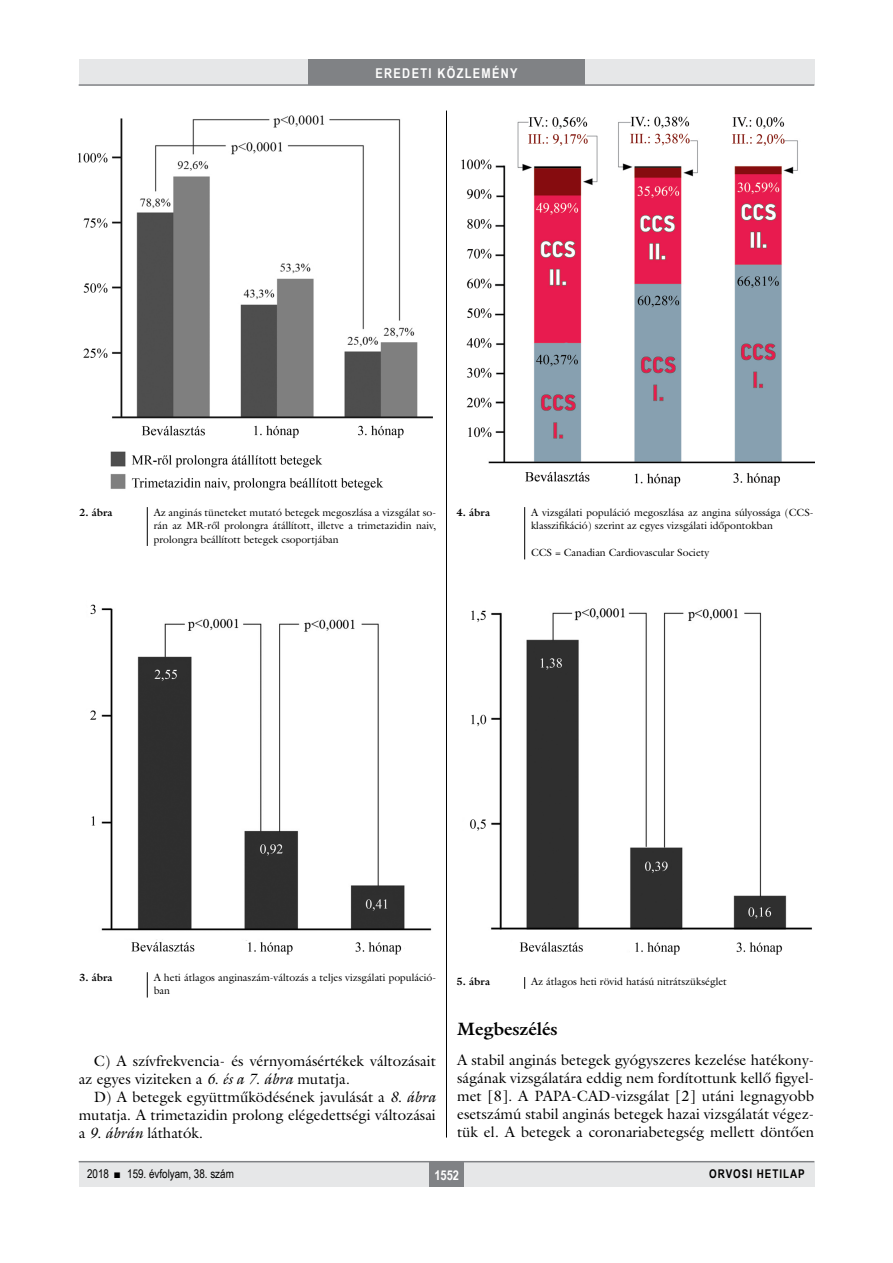
<style>
.page{position:relative;width:893px;height:1263px;background:#fff}
.page>*{position:absolute;margin:0;border:0;box-sizing:border-box;transform-origin:0 0}
.alcimbold{font:700 18px "Galliard Reg";color:#000}
.Body_tompa{font:15px/18px "Galliard Reg";color:#000;text-align:justify}
.Body_Text{font:15px/18px "Galliard Reg";color:#000}
.t1{font:700 13.5px "Arial Narrow";letter-spacing:.1em;color:#fff}
.t2{font:12px "Arial Narrow";color:#000}
.t3{font:700 12px "Arial Narrow";letter-spacing:.08em;color:#000}
.kepalairas2{font:10.5px/13.5px "Galliard Reg";color:#000}
.kepalairas1{font:700 10.5px "Galliard Reg";color:#000}
.s1{font-style:italic}
</style>
<div class="page">
<div style="left:79px;top:1161px;width:735px;height:25px;background:#e6e7e8"></div>
<hr style="left:79px;top:1161px;width:735px;height:1px;background:#808285">
<div style="left:430px;top:1161px;width:34px;height:25px;background:#808285"></div>
<div style="left:79px;top:60px;width:735px;height:25px;background:#e6e7e8"></div>
<div style="left:308px;top:60px;width:277px;height:25px;background:#808285"></div>
<hr style="left:79px;top:84px;width:735px;height:2px;background:#808285">
<hr style="left:446px;top:111px;width:1px;height:1026px;background:#000">
<img style="left:79px;top:115px;width:354px;height:376px">
<hr style="left:147px;top:507px;width:1px;height:39px;background:#000">
<img style="left:90px;top:604px;width:342px;height:351px">
<svg style="left:147px;top:972px;width:1px;height:25px"></svg>
<img style="left:461px;top:116px;width:353px;height:371px">
<hr style="left:524px;top:507px;width:1px;height:52px;background:#000">
<img style="left:470px;top:608px;width:342px;height:347px">
<svg style="left:524px;top:977px;width:1px;height:12px"></svg>
<p class="t1" style="left:375px;top:63px;width:144px">EREDETI KÖZLEMÉNY</p>
<p class="kepalairas1" style="left:79px;top:505px;width:35px">2. ábra</p>
<p class="kepalairas2" style="left:154px;top:505px;width:284px;text-align:justify">Az anginás tüneteket mutató betegek megoszlása a vizsgálat so&shy;rán az MR-ről prolongra átállított, illetve a trimetazidin naiv, prolongra beállított betegek csoportjában</p>
<p class="kepalairas1" style="left:457px;top:505px;width:35px">4. ábra</p>
<p class="kepalairas2" style="left:531px;top:505px;width:284px">A vizsgálati populáció megoszlása az angina súlyossága (CCS&shy;klasszifikáció) szerint az egyes vizsgálati időpontokban</p>
<p class="kepalairas2" style="left:531px;top:545px;width:180px">CCS = Canadian Cardiovascular Society</p>
<p class="kepalairas1" style="left:79px;top:970px;width:35px">3. ábra</p>
<p class="kepalairas2" style="left:154px;top:970px;width:284px">A heti átlagos anginaszám-változás a teljes vizsgálati populáció&shy;ban</p>
<p class="Body_Text" style="left:79px;top:1051px;width:359px;text-indent:15px">C) A szívfrekvencia- és vérnyomásértékek változásait az egyes viziteken a <span class="s1">6. és a 7. ábra</span> mutatja.</p>
<p class="Body_Text" style="left:79px;top:1087px;width:359px;text-align:justify;text-indent:15px">D) A betegek együttműködésének javulását a <span class="s1">8. ábra </span>mutatja. A trimetazidin prolong elégedettségi változásai a <span class="s1">9. ábrán</span> láthatók.</p>
<p class="kepalairas1" style="left:457px;top:975px;width:35px">5. ábra</p>
<p class="kepalairas2" style="left:531px;top:975px;width:197px">Az átlagos heti rövid hatású nitrátszükséglet</p>
<p class="alcimbold" style="left:457px;top:1017px;width:102px">Megbeszélés</p>
<p class="Body_tompa" style="left:457px;top:1050px;width:359px">A stabil anginás betegek gyógyszeres kezelése hatékony&shy;ságának vizsgálatára eddig nem fordítottunk kellő figyel&shy;met [8]. A PAPA-CAD-vizsgálat [2] utáni legnagyobb esetszámú stabil anginás betegek hazai vizsgálatát végez&shy;tük el. A betegek a coronariabetegség mellett döntően</p>
<p class="t2" style="left:87px;top:1165px;width:148px">2018 ■ 159. évfolyam, 38. szám</p>
<p class="t1" style="left:434px;top:1165px;width:26px">1552</p>
<p class="t3" style="left:709px;top:1165px;width:97px">ORVOSI HETILAP</p>
</div>
